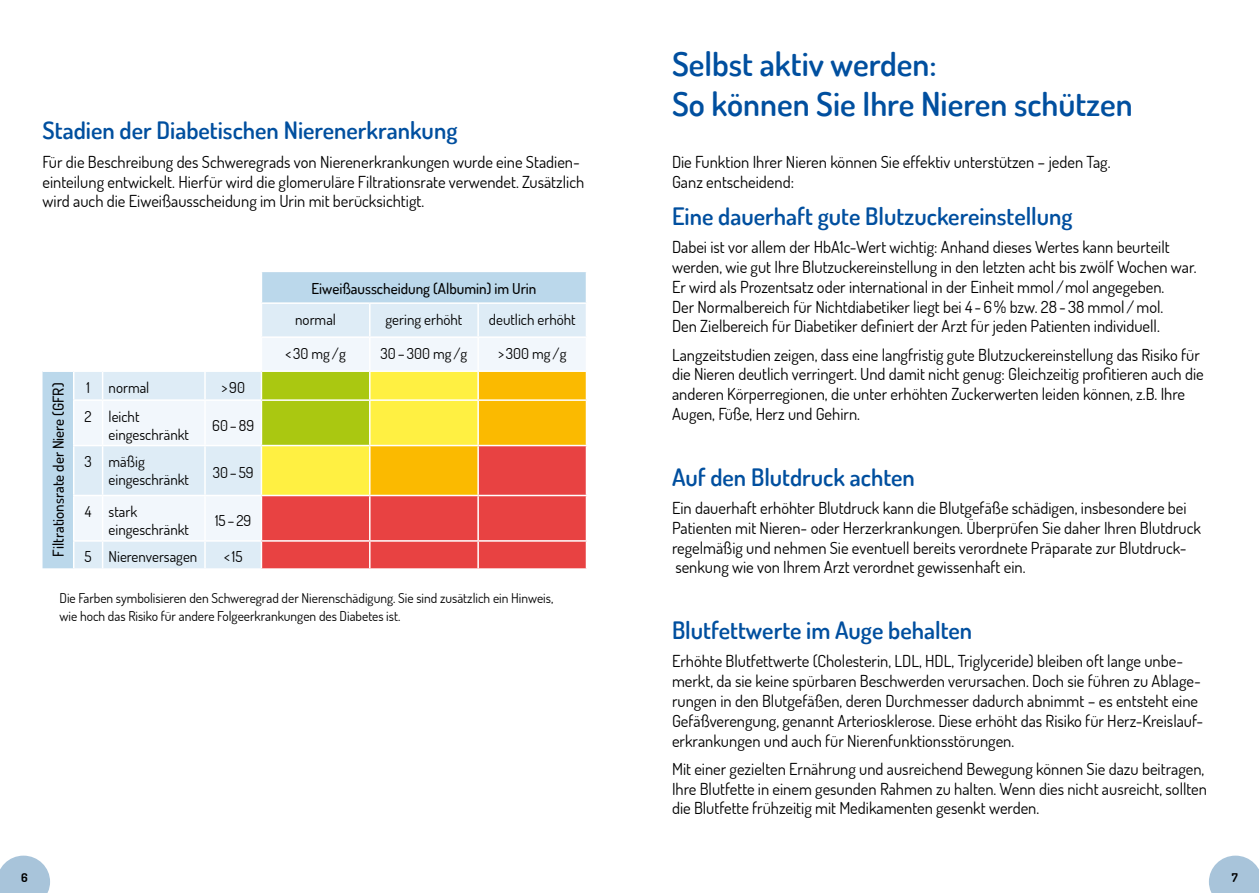
<style>
.page{position:relative;width:1259px;height:893px;background:#fff}
.page>*{position:absolute;margin:0;border:0;box-sizing:border-box;transform-origin:0 0}
.t1{font:600 33px/39.6px "Dosis";color:#004f9f}
.t2{font:600 24px "Dosis";color:#004f9f}
.t3{font:16.5px/19.8px "Dosis";color:#000}
.t4{font:15px/18px "Dosis";color:#000}
.t5{font:500 15px "Dosis";color:#000}
.t6{font:13.5px/18px "Dosis";color:#000}
.t7{font:700 12px "Dosis";color:#000}
</style>
<div class="page">
<svg style="left:43px;top:272px;width:543px;height:296px;fill:#bbd8eb"></svg>
<svg style="left:74px;top:303px;width:512px;height:265px;fill:#deecf6"></svg>
<svg style="left:74px;top:337px;width:512px;height:203px;fill:#f2f7fc"></svg>
<svg style="left:73px;top:372px;width:1px;height:27px"></svg>
<svg style="left:102px;top:372px;width:1px;height:27px"></svg>
<hr style="left:204px;top:372px;width:2px;height:27px;background:#fff">
<hr style="left:73px;top:399px;width:30px;height:2px;background:#fff">
<hr style="left:73px;top:401px;width:1px;height:44px;background:#fff">
<hr style="left:103px;top:399px;width:102px;height:2px;background:#fff">
<hr style="left:102px;top:401px;width:1px;height:44px;background:#fff">
<hr style="left:205px;top:399px;width:56px;height:2px;background:#fff">
<hr style="left:204px;top:401px;width:2px;height:44px;background:#fff">
<hr style="left:73px;top:445px;width:30px;height:1px;background:#fff">
<hr style="left:73px;top:446px;width:1px;height:49px;background:#fff">
<hr style="left:103px;top:445px;width:102px;height:1px;background:#fff">
<hr style="left:102px;top:446px;width:1px;height:49px;background:#fff">
<hr style="left:205px;top:445px;width:56px;height:1px;background:#fff">
<hr style="left:204px;top:446px;width:2px;height:49px;background:#fff">
<hr style="left:73px;top:495px;width:30px;height:1px;background:#fff">
<hr style="left:73px;top:496px;width:1px;height:44px;background:#fff">
<hr style="left:103px;top:495px;width:102px;height:1px;background:#fff">
<hr style="left:102px;top:496px;width:1px;height:44px;background:#fff">
<hr style="left:205px;top:495px;width:56px;height:1px;background:#fff">
<hr style="left:204px;top:496px;width:2px;height:44px;background:#fff">
<hr style="left:73px;top:540px;width:30px;height:2px;background:#fff">
<svg style="left:73px;top:542px;width:1px;height:26px"></svg>
<hr style="left:103px;top:540px;width:102px;height:2px;background:#fff">
<svg style="left:102px;top:542px;width:1px;height:26px"></svg>
<hr style="left:205px;top:540px;width:56px;height:2px;background:#fff">
<hr style="left:204px;top:542px;width:2px;height:26px;background:#fff">
<svg style="left:261px;top:372px;width:326px;height:196px;background:#ea9537"></svg>
<hr style="left:261px;top:302px;width:109px;height:2px;background:#fff">
<hr style="left:370px;top:302px;width:108px;height:2px;background:#fff">
<hr style="left:369px;top:304px;width:1px;height:32px;background:#fff">
<hr style="left:478px;top:302px;width:109px;height:2px;background:#fff">
<hr style="left:477px;top:304px;width:2px;height:32px;background:#fff">
<hr style="left:261px;top:336px;width:109px;height:2px;background:#fff">
<hr style="left:370px;top:336px;width:108px;height:2px;background:#fff">
<hr style="left:369px;top:338px;width:1px;height:32px;background:#fff">
<hr style="left:478px;top:336px;width:109px;height:2px;background:#fff">
<hr style="left:477px;top:338px;width:2px;height:32px;background:#fff">
<hr style="left:261px;top:370px;width:109px;height:2px;background:#fff">
<hr style="left:370px;top:370px;width:108px;height:2px;background:#fff">
<hr style="left:478px;top:370px;width:109px;height:2px;background:#fff">
<hr style="left:261px;top:272px;width:1px;height:30px;background:#fff">
<hr style="left:261px;top:304px;width:1px;height:32px;background:#fff">
<hr style="left:261px;top:338px;width:1px;height:32px;background:#fff">
<hr style="left:43px;top:370px;width:31px;height:2px;background:#fff">
<hr style="left:74px;top:370px;width:29px;height:2px;background:#fff">
<hr style="left:103px;top:370px;width:102px;height:2px;background:#fff">
<hr style="left:205px;top:370px;width:56px;height:2px;background:#fff">
<svg style="left:0;top:856px;width:50px;height:37px;background:#b4ccdf"></svg>
<svg style="left:1209px;top:856px;width:50px;height:37px;background:#b4ccdf"></svg>
<div style="left:1245px;top:878px;width:14px;height:15px;background:#a8c4da"></div>
<div style="left:0;top:881px;width:13px;height:12px;background:#a8c4da"></div>
<h2 class="t2" style="left:43px;top:115px;width:416px">Stadien der Diabetischen Nierenerkrankung</h2>
<p class="t3" style="left:43px;top:151px;width:543px">Für die Beschreibung des Schweregrads von Nierenerkrankungen wurde eine Stadien&shy;einteilung entwickelt. Hierfür wird die glomeruläre Filtrationsrate verwendet. Zusätzlich wird auch die Eiweißausscheidung im Urin mit berücksichtigt.</p>
<p class="t5" style="left:49px;top:557px;width:175px;rotate:-90deg">Filtrationsrate der Niere (GFR)</p>
<p class="t4" style="left:86px;top:378px;width:64px">1 normal</p>
<p class="t4" style="left:221px;top:378px;width:25px">&gt;90</p>
<p class="t4" style="left:109px;top:407px;width:82px;text-indent:-24px">2 leicht eingeschränkt</p>
<p class="t4" style="left:212px;top:416px;width:43px">60–89</p>
<p class="t4" style="left:109px;top:452px;width:82px;text-indent:-24px">3 mäßig eingeschränkt</p>
<p class="t4" style="left:213px;top:463px;width:42px">30–59</p>
<p class="t4" style="left:109px;top:502px;width:82px;text-indent:-24px">4 stark eingeschränkt</p>
<p class="t4" style="left:215px;top:511px;width:38px">15–29</p>
<p class="t4" style="left:85px;top:547px;width:114px">5 Nierenversagen</p>
<p class="t4" style="left:224px;top:547px;width:20px">&lt;15</p>
<p class="t5" style="left:311px;top:278px;width:226px">Eiweißausscheidung (Albumin) im Urin</p>
<p class="t4" style="left:295px;top:310px;width:42px">normal</p>
<p class="t4" style="left:385px;top:310px;width:78px">gering erhöht</p>
<p class="t4" style="left:489px;top:310px;width:88px">deutlich erhöht</p>
<p class="t4" style="left:285px;top:344px;width:62px">&lt; 30 mg /g</p>
<p class="t4" style="left:381px;top:344px;width:88px">30– 300 mg /g</p>
<p class="t4" style="left:498px;top:344px;width:70px">&gt; 300 mg /g</p>
<p class="t6" style="left:60px;top:588px;width:495px">Die Farben symbolisieren den Schweregrad der Nierenschädigung. Sie sind zusätzlich ein Hinweis, wie hoch das Risiko für andere Folgeerkrankungen des Diabetes ist.</p>
<h1 class="t1" style="left:672px;top:44px;width:462px">Selbst aktiv werden:<br>So können Sie Ihre Nieren schützen</h1>
<p class="t3" style="left:672px;top:151px;width:440px">Die Funktion Ihrer Nieren können Sie effektiv unterstützen – jeden Tag.<br>Ganz entscheidend:</p>
<h2 class="t2" style="left:672px;top:200px;width:402px">Eine dauerhaft gute Blutzuckereinstellung</h2>
<p class="t3" style="left:672px;top:237px;width:526px">Dabei ist vor allem der HbA1c-Wert wichtig: Anhand dieses Wertes kann beurteilt werden, wie gut Ihre Blutzuckereinstellung in den letzten acht bis zwölf Wochen war.<br>Er wird als Prozentsatz oder international in der Einheit mmol /mol angegeben.<br>Der Normalbereich für Nichtdiabetiker liegt bei 4 -6% bzw. 28- 38 mmol /mol.<br>Den Zielbereich für Diabetiker definiert der Arzt für jeden Patienten individuell.</p>
<p class="t3" style="left:672px;top:344px;width:533px">Langzeitstudien zeigen, dass eine langfristig gute Blutzuckereinstellung das Risiko für die Nieren deutlich verringert. Und damit nicht genug: Gleichzeitig profitieren auch die anderen Körperregionen, die unter erhöhten Zuckerwerten leiden können, z.B. Ihre Augen, Füße, Herz und Gehirn.</p>
<h2 class="t2" style="left:672px;top:461px;width:244px">Auf den Blutdruck achten</h2>
<p class="t3" style="left:672px;top:498px;width:530px">Ein dauerhaft erhöhter Blutdruck kann die Blutgefäße schädigen, insbesondere bei Patienten mit Nieren- oder Herzerkrankungen. Überprüfen Sie daher Ihren Blutdruck regelmäßig und nehmen Sie eventuell bereits verordnete Präparate zur Blutdruck&shy;senkung wie von Ihrem Arzt verordnet gewissenhaft ein.</p>
<h2 class="t2" style="left:672px;top:615px;width:302px">Blutfettwerte im Auge behalten</h2>
<p class="t3" style="left:672px;top:651px;width:533px">Erhöhte Blutfettwerte (Cholesterin, LDL, HDL, Triglyceride) bleiben oft lange unbe&shy;merkt, da sie keine spürbaren Beschwerden verursachen. Doch sie führen zu Ablage&shy;rungen in den Blutgefäßen, deren Durchmesser dadurch abnimmt – es entsteht eine Gefäßverengung, genannt Arteriosklerose. Diese erhöht das Risiko für Herz-Kreislauf&shy;erkrankungen und auch für Nierenfunktionsstörungen.</p>
<p class="t3" style="left:672px;top:758px;width:536px">Mit einer gezielten Ernährung und ausreichend Bewegung können Sie dazu beitragen,<br>Ihre Blutfette in einem gesunden Rahmen zu halten. Wenn dies nicht ausreicht, sollten die Blutfette frühzeitig mit Medikamenten gesenkt werden.</p>
<p class="t7" style="left:21px;top:870px;width:8px">6</p>
<p class="t7" style="left:1231px;top:870px;width:7px">7</p>
</div>
